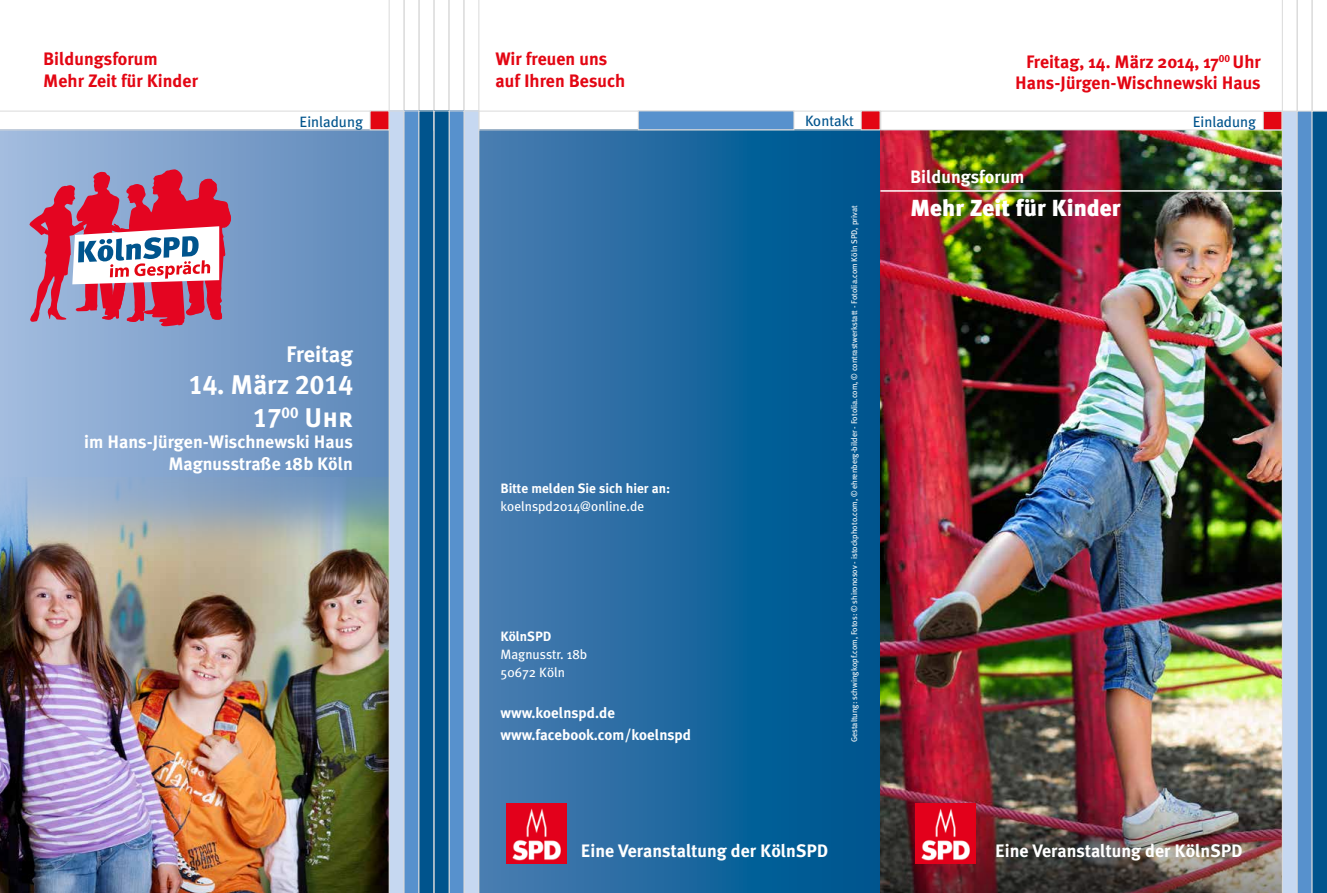
<style>
.page{position:relative;width:1327px;height:893px;background:#fff}
.page>*{position:absolute;margin:0;border:0;box-sizing:border-box;transform-origin:0 0}
.t1{font:27px/32.4px "Meta Plus Bold Caps";color:#fff;text-align:right}
.t2{font:900 23.25px "Meta Plus";letter-spacing:.005em;color:#fff}
.t3{font:700 22.5px "Meta Plus";color:#fff}
.t4{font:700 18px/21.6px "Meta Plus";color:#fff;text-align:right}
.t5{font:700 18px/21.6px "Meta Plus";color:#e30613}
.t6{font:700 15px/22.2px "Meta Plus";color:#fff}
.t7{font:15px "Meta Plus";color:#00548d}
.t8{font:13.5px/18px "Meta Plus";color:#fff}
.t9{font:700 13.5px "Meta Plus";color:#fff}
.t10{font:8.25px "Meta Plus";color:#fff}
.s1{font-family:"Meta Plus";font-weight:700}
</style>
<div class="page">
<img style="left:880px;top:130px;width:402px;height:572px">
<img style="left:880px;top:702px;width:402px;height:191px">
<svg style="left:1282px;top:0;width:45px;height:893px;background:#89adcd"></svg>
<div style="left:1263px;top:111px;width:19px;height:19px;background:#e30613"></div>
<div style="left:1263px;top:111px;width:19px;height:19px;border:1px solid #dadada"></div>
<div style="left:880px;top:111px;width:402px;height:19px;border:1px solid #dadada"></div>
<img style="left:916px;top:803px;width:59px;height:60px">
<img style="left:0;top:0;width:880px;height:893px">
<hr style="left:880px;top:190px;width:402px;height:2px;background:#fff">
<h3 class="t5" style="left:43px;top:48px;width:156px">Bildungsforum<br>Mehr Zeit für Kinder</h3>
<h3 class="t7" style="left:300px;top:113px;width:65px">Einladung</h3>
<h3 class="t3" style="left:286px;top:341px;width:68px">Freitag</h3>
<h1 class="t1" style="left:188px;top:369px;width:166px">14<span class="s1">. März</span> 2014<br>17<sup>00</sup> Uhr</h1>
<h3 class="t4" style="left:84px;top:431px;width:270px">im Hans-Jürgen-Wischnewski Haus<br>Magnusstraße 18b Köln</h3>
<h3 class="t5" style="left:495px;top:48px;width:131px">Wir freuen uns auf Ihren Besuch</h3>
<h3 class="t9" style="left:500px;top:480px;width:171px">Bitte melden Sie sich hier an:</h3>
<h3 class="t8" style="left:500px;top:497px;width:145px">koelnspd2014@online.de</h3>
<h3 class="t9" style="left:500px;top:629px;width:53px">KölnSPD</h3>
<h3 class="t8" style="left:500px;top:646px;width:88px">Magnusstr. 18b<br>50672 Köln</h3>
<h3 class="t6" style="left:500px;top:701px;width:192px">www.koelnspd.de www.facebook.com/koelnspd</h3>
<h3 class="t7" style="left:805px;top:112px;width:51px">Kontakt</h3>
<p class="t10" style="left:849px;top:742px;width:538px;rotate:-90deg">Gestaltung: schwingkopf.com, Fotos: © shironosov - istockphoto.com, © ehrenberg-bilder - Fotolia.com, © contrastwerkstatt - Fotolia.com Köln SPD, privat</p>
<h3 class="t4" style="left:581px;top:840px;width:249px">Eine Veranstaltung der KölnSPD</h3>
<h3 class="t5" style="left:1015px;top:51px;width:247px;text-align:right">Freitag, 14. März 2014, 17<sup>00</sup> Uhr<br>Hans-Jürgen-Wischnewski Haus</h3>
<h3 class="t7" style="left:1192px;top:113px;width:65px">Einladung</h3>
<h3 class="t4" style="left:910px;top:166px;width:116px">Bildungsforum</h3>
<h2 class="t2" style="left:910px;top:194px;width:212px">Mehr Zeit für Kinder</h2>
<h3 class="t4" style="left:995px;top:840px;width:249px">Eine Veranstaltung der KölnSPD</h3>
</div>
